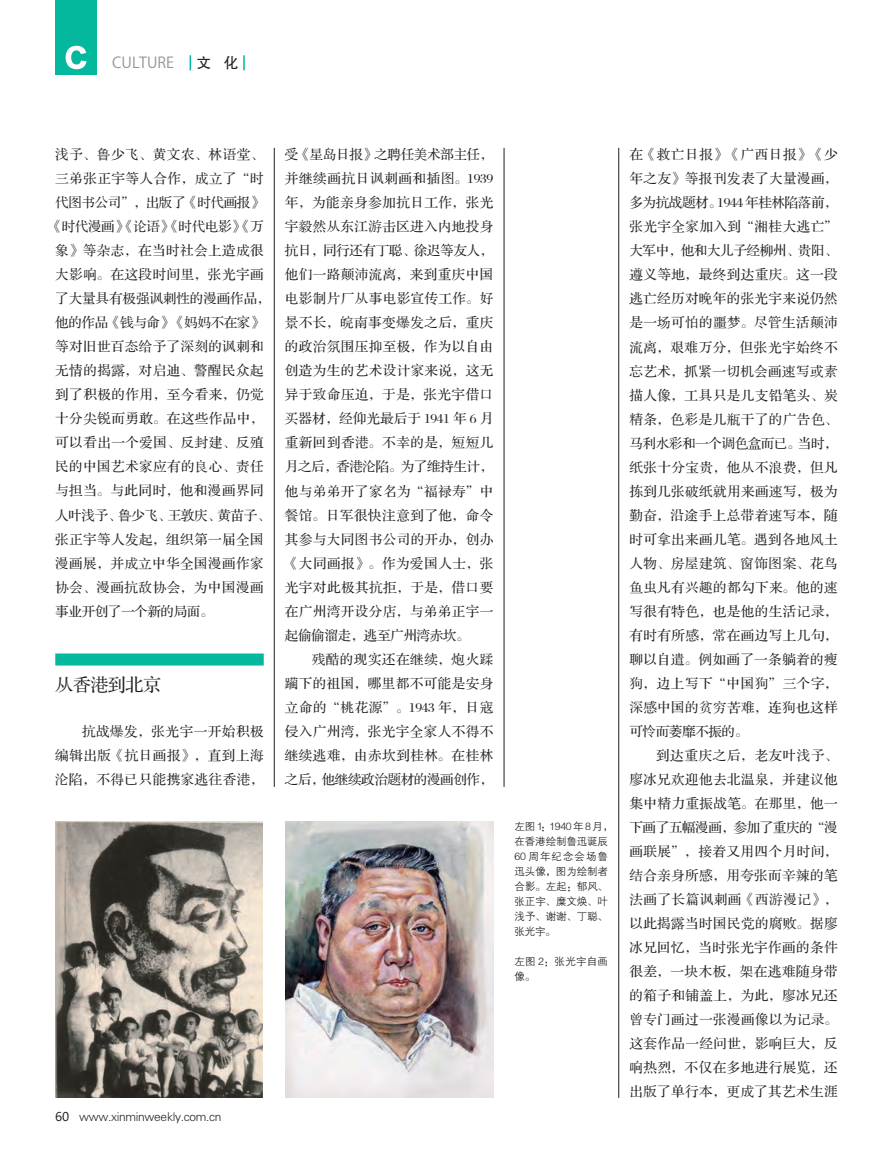
<style>
.page{position:relative;width:893px;height:1157px;background:#fff}
.page>*{position:absolute;margin:0;border:0;box-sizing:border-box;transform-origin:0 0}
.t1{font:18px "FZS3 K GBK1 0";letter-spacing:-.025em;color:#231f20}
.t2{font:15px "Koz Go Pro";color:#939598}
.t3{font:15px "FZHTJW GB1 0";color:#231f20}
.t4{font:13.5px/24px "FZS3 JW GB1 0";letter-spacing:.035em;color:#231f20;text-align:justify}
.t5{font:13.5px "FZS3 JW GB1 0";letter-spacing:-.025em;color:#231f20}
.t6{font:13.5px "FZS3 JW GB1 0";letter-spacing:.055em;color:#231f20}
.t7{font:13.5px "FZS3 JW GB1 0";letter-spacing:.01em;color:#231f20}
.t8{font:13.5px "FZS3 JW GB1 0";letter-spacing:-.005em;color:#231f20}
.t9{font:12px "FZXH1 JW GB1 0";letter-spacing:-.025em;color:#231f20}
.t10{font:10.5px/15px "FZZDXJW GB1 0";letter-spacing:-.005em;color:#231f20}
.s1{font-family:"Microsoft Ya Hei"}
</style>
<div class="page">
<svg style="left:190px;top:55px;width:1px;height:15px"></svg>
<svg style="left:243px;top:55px;width:2px;height:15px"></svg>
<div style="left:55px;top:0;width:42px;height:74px;background:#03b89d"></div>
<svg style="left:66px;top:46px;width:21px;height:23px"></svg>
<hr style="left:618px;top:148px;width:1px;height:949px;background:#231f20">
<hr style="left:274px;top:148px;width:1px;height:639px;background:#231f20">
<hr style="left:504px;top:148px;width:1px;height:639px;background:#231f20">
<div style="left:55px;top:653px;width:209px;height:12px;background:#03b89d"></div>
<img style="left:55px;top:821px;width:207px;height:276px">
<img style="left:286px;top:821px;width:207px;height:276px">
<p class="t2" style="left:112px;top:53px;width:63px">CULTURE</p>
<p class="t3" style="left:196px;top:55px;width:44px">文 化</p>
<p class="t6" style="left:55px;top:148px;width:210px">浅予、鲁少飞、黄文农、林语堂、</p>
<p class="t4" style="left:55px;top:167px;width:210px">三弟张正宇等人合作，成立了“时</p>
<p class="t5" style="left:55px;top:196px;width:210px">代图书公司”，出版了《时代画报》</p>
<p class="t5" style="left:49px;top:220px;width:217px">《时代漫画》《论语》《时代电影》《万</p>
<p class="t4" style="left:55px;top:239px;width:210px">象》等杂志，在当时社会上造成很</p>
<p class="t4" style="left:55px;top:263px;width:210px">大影响。在这段时间里，张光宇画</p>
<p class="t8" style="left:55px;top:292px;width:217px">了大量具有极强讽刺性的漫画作品，</p>
<p class="t5" style="left:55px;top:316px;width:210px">他的作品《钱与命》《妈妈不在家》</p>
<p class="t4" style="left:55px;top:335px;width:210px">等对旧世百态给予了深刻的讽刺和</p>
<p class="t4" style="left:55px;top:359px;width:210px">无情的揭露，对启迪、警醒民众起</p>
<p class="t4" style="left:55px;top:383px;width:210px">到了积极的作用，至今看来，仍觉</p>
<p class="t4" style="left:55px;top:407px;width:210px">十分尖锐而勇敢。在这些作品中，</p>
<p class="t4" style="left:55px;top:431px;width:210px">可以看出一个爱国、反封建、反殖</p>
<p class="t4" style="left:55px;top:455px;width:210px">民的中国艺术家应有的良心、责任</p>
<p class="t4" style="left:55px;top:479px;width:210px">与担当。与此同时，他和漫画界同</p>
<p class="t5" style="left:55px;top:508px;width:217px">人叶浅予、鲁少飞、王敦庆、黄苗子、</p>
<p class="t4" style="left:55px;top:527px;width:210px">张正宇等人发起，组织第一届全国</p>
<p class="t4" style="left:55px;top:551px;width:210px">漫画展，并成立中华全国漫画作家</p>
<p class="t4" style="left:55px;top:575px;width:210px">协会、漫画抗敌协会，为中国漫画</p>
<p class="t5" style="left:55px;top:604px;width:160px">事业开创了一个新的局面。</p>
<p class="t1" style="left:55px;top:676px;width:107px">从香港到北京</p>
<p class="t4" style="left:55px;top:719px;width:210px;text-indent:27px">抗战爆发，张光宇一开始积极编辑出版《抗日画报》，直到上海沦陷，不得已只能携家逃往香港，</p>
<p class="t5" style="left:285px;top:148px;width:210px">受《星岛日报》之聘任美术部主任，</p>
<p class="t4" style="left:285px;top:167px;width:210px">并继续画抗日讽刺画和插图。1939</p>
<p class="t4" style="left:285px;top:191px;width:210px">年，为能亲身参加抗日工作，张光</p>
<p class="t4" style="left:285px;top:215px;width:210px">宇毅然从东江游击区进入内地投身</p>
<p class="t5" style="left:285px;top:244px;width:210px">抗日，同行还有丁聪、徐迟等友人，</p>
<p class="t4" style="left:285px;top:263px;width:210px">他们一路颠沛流离，来到重庆中国</p>
<p class="t4" style="left:285px;top:287px;width:210px">电影制片厂从事电影宣传工作。好</p>
<p class="t4" style="left:285px;top:311px;width:210px">景不长，皖南事变爆发之后，重庆</p>
<p class="t4" style="left:285px;top:335px;width:210px">的政治氛围压抑至极，作为以自由</p>
<p class="t4" style="left:285px;top:359px;width:210px">创造为生的艺术设计家来说，这无</p>
<p class="t4" style="left:285px;top:383px;width:210px">异于致命压迫，于是，张光宇借口</p>
<p class="t7" style="left:285px;top:412px;width:210px">买器材，经仰光最后于 1941 年 6 月</p>
<p class="t4" style="left:285px;top:431px;width:210px">重新回到香港。不幸的是，短短几</p>
<p class="t5" style="left:285px;top:460px;width:210px">月之后，香港沦陷。为了维持生计，</p>
<p class="t4" style="left:285px;top:479px;width:210px">他与弟弟开了家名为“福禄寿”中</p>
<p class="t4" style="left:285px;top:503px;width:210px">餐馆。日军很快注意到了他，命令</p>
<p class="t4" style="left:285px;top:527px;width:210px">其参与大同图书公司的开办，创办</p>
<p class="t4" style="left:285px;top:551px;width:210px">《大同画报》。作为爱国人士，张</p>
<p class="t4" style="left:285px;top:575px;width:210px">光宇对此极其抗拒，于是，借口要</p>
<p class="t4" style="left:285px;top:599px;width:210px">在广州湾开设分店，与弟弟正宇一</p>
<p class="t5" style="left:285px;top:628px;width:186px">起偷偷溜走，逃至广州湾赤坎。</p>
<p class="t4" style="left:312px;top:647px;width:183px">残酷的现实还在继续，炮火蹂</p>
<p class="t4" style="left:285px;top:671px;width:210px">躏下的祖国，哪里都不可能是安身</p>
<p class="t4" style="left:285px;top:695px;width:210px">立命的“桃花源”。1943 年，日寇</p>
<p class="t4" style="left:285px;top:719px;width:210px">侵入广州湾，张光宇全家人不得不</p>
<p class="t4" style="left:285px;top:743px;width:210px">继续逃难，由赤坎到桂林。在桂林</p>
<p class="t5" style="left:285px;top:772px;width:210px">之后，他继续政治题材的漫画创作，</p>
<p class="t10" style="left:514px;top:819px;width:100px">左图 1：1940年 8月，在香港绘制鲁迅诞辰<br>60 周年纪念会场鲁迅头像，图为绘制者合影。左起：郁风、张正宇、糜文焕、叶浅予、谢谢、丁聪、张光宇。</p>
<p class="t10" style="left:514px;top:954px;width:95px">左图 2：张光宇自画像。</p>
<p class="t9" style="left:55px;top:1109px;width:168px"><span class="s1">60</span> www.xinminweekly.com.cn</p>
<p class="t6" style="left:629px;top:148px;width:210px">在《救亡日报》《广西日报》《少</p>
<p class="t4" style="left:629px;top:167px;width:210px">年之友》等报刊发表了大量漫画，</p>
<p class="t5" style="left:629px;top:196px;width:210px">多为抗战题材。1944 年桂林陷落前，</p>
<p class="t4" style="left:629px;top:215px;width:210px">张光宇全家加入到“湘桂大逃亡”</p>
<p class="t5" style="left:629px;top:244px;width:210px">大军中，他和大儿子经柳州、贵阳、</p>
<p class="t4" style="left:629px;top:263px;width:210px">遵义等地，最终到达重庆。这一段</p>
<p class="t4" style="left:629px;top:287px;width:210px">逃亡经历对晚年的张光宇来说仍然</p>
<p class="t4" style="left:629px;top:311px;width:210px">是一场可怕的噩梦。尽管生活颠沛</p>
<p class="t4" style="left:629px;top:335px;width:210px">流离，艰难万分，但张光宇始终不</p>
<p class="t4" style="left:629px;top:359px;width:210px">忘艺术，抓紧一切机会画速写或素</p>
<p class="t4" style="left:629px;top:383px;width:210px">描人像，工具只是几支铅笔头、炭</p>
<p class="t4" style="left:629px;top:407px;width:210px">精条，色彩是几瓶干了的广告色、</p>
<p class="t5" style="left:629px;top:436px;width:210px">马利水彩和一个调色盒而已。当时，</p>
<p class="t4" style="left:629px;top:455px;width:210px">纸张十分宝贵，他从不浪费，但凡</p>
<p class="t4" style="left:629px;top:479px;width:210px">拣到几张破纸就用来画速写，极为</p>
<p class="t4" style="left:629px;top:503px;width:210px">勤奋，沿途手上总带着速写本，随</p>
<p class="t4" style="left:629px;top:527px;width:210px">时可拿出来画几笔。遇到各地风土</p>
<p class="t4" style="left:629px;top:551px;width:210px">人物、房屋建筑、窗饰图案、花鸟</p>
<p class="t4" style="left:629px;top:575px;width:210px">鱼虫凡有兴趣的都勾下来。他的速</p>
<p class="t4" style="left:629px;top:599px;width:210px">写很有特色，也是他的生活记录，</p>
<p class="t4" style="left:629px;top:623px;width:210px">有时有所感，常在画边写上几句，</p>
<p class="t4" style="left:629px;top:647px;width:210px">聊以自遣。例如画了一条躺着的瘦</p>
<p class="t4" style="left:629px;top:671px;width:210px">狗，边上写下“中国狗”三个字，</p>
<p class="t4" style="left:629px;top:695px;width:210px">深感中国的贫穷苦难，连狗也这样</p>
<p class="t5" style="left:629px;top:724px;width:120px">可怜而萎靡不振的。</p>
<p class="t4" style="left:656px;top:743px;width:183px">到达重庆之后，老友叶浅予、</p>
<p class="t4" style="left:629px;top:767px;width:210px">廖冰兄欢迎他去北温泉，并建议他</p>
<p class="t4" style="left:629px;top:791px;width:210px">集中精力重振战笔。在那里，他一</p>
<p class="t5" style="left:629px;top:820px;width:210px">下画了五幅漫画，参加了重庆的“漫</p>
<p class="t4" style="left:629px;top:839px;width:210px">画联展”，接着又用四个月时间，</p>
<p class="t4" style="left:629px;top:863px;width:210px">结合亲身所感，用夸张而辛辣的笔</p>
<p class="t4" style="left:629px;top:887px;width:210px">法画了长篇讽刺画《西游漫记》，</p>
<p class="t4" style="left:629px;top:911px;width:210px">以此揭露当时国民党的腐败。据廖</p>
<p class="t4" style="left:629px;top:935px;width:210px">冰兄回忆，当时张光宇作画的条件</p>
<p class="t4" style="left:629px;top:959px;width:210px">很差，一块木板，架在逃难随身带</p>
<p class="t4" style="left:629px;top:983px;width:210px">的箱子和铺盖上，为此，廖冰兄还</p>
<p class="t4" style="left:629px;top:1007px;width:210px">曾专门画过一张漫画像以为记录。</p>
<p class="t4" style="left:629px;top:1031px;width:210px">这套作品一经问世，影响巨大，反</p>
<p class="t4" style="left:629px;top:1056px;width:210px">响热烈，不仅在多地进行展览，还</p>
<p class="t4" style="left:629px;top:1080px;width:210px">出版了单行本，更成了其艺术生涯</p>
</div>
